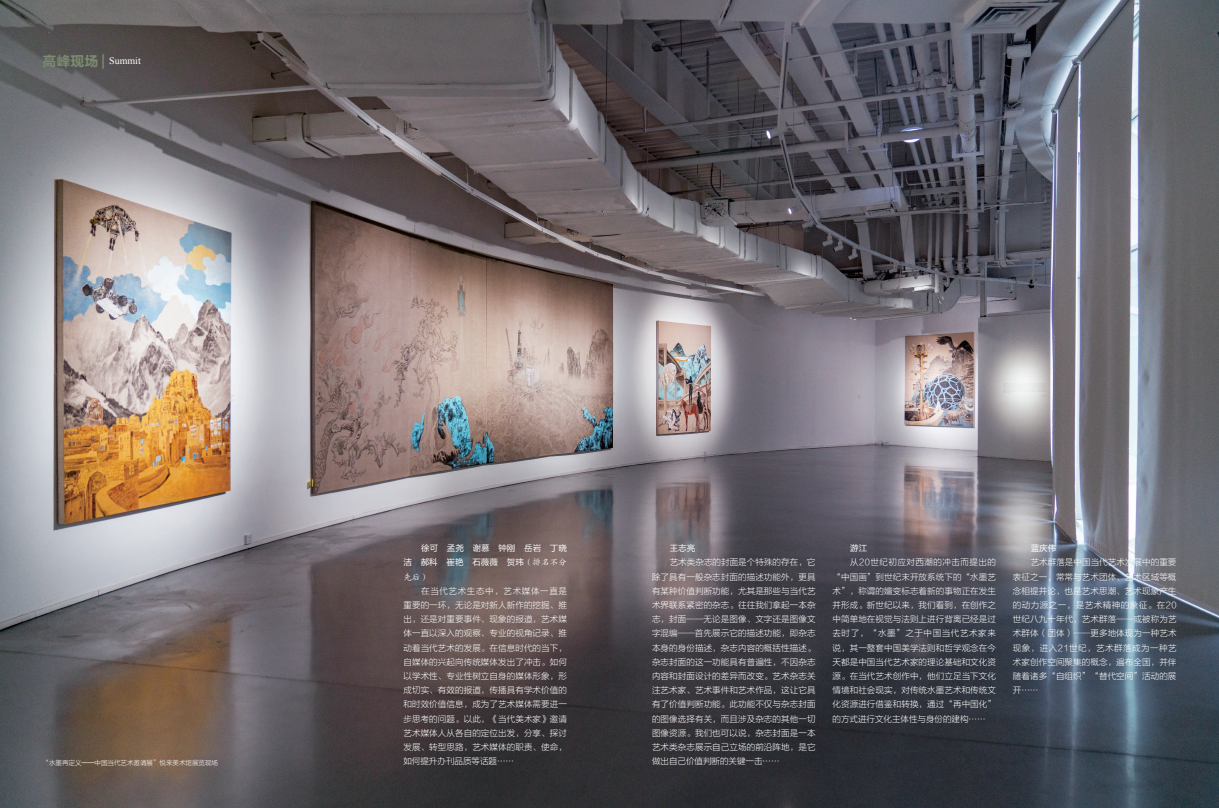
<style>
.page{position:relative;width:1219px;height:808px;background:#fff}
.page>*{position:absolute;margin:0;border:0;box-sizing:border-box;transform-origin:0 0}
.ä_æ_å_æ_é{font:10px "Times New Roman";color:#fff}
.正文{font:8.5px/14.2px "FZLTXHK GBK1 0";letter-spacing:.015em;color:#fff;text-align:justify}
.正文-2{font:8.5px/14.2px "FZLTHK GBK1 0";letter-spacing:.01em;color:#fff;text-align:justify}
.图说{font:6.5px "FZLTXHJW GB1 0";color:#fff}
.s1{font-family:"FZLTCHK GBK1 0";font-size:14px;color:#7b8b6f}
.s2{font-family:"FZKTK GBK1 0"}
</style>
<div class="page">
<img style="left:0;top:0;width:1219px;height:808px">
<p class="ä_æ_å_æ_é" style="left:43px;top:54px;width:100px"><span class="s1">高峰现场 |</span> Summit</p>
<p class="图说" style="left:43px;top:758px;width:177px">“水墨再定义——中国当代艺术邀请展”悦来美术馆展览现场</p>
<p class="正文-2" style="left:403px;top:541px;width:165px;text-indent:18px">徐可　孟尧　谢慕　钟刚　岳岩　丁晓洁　郝科　崔艳　石薇薇　贺玮<span class="s2">（排名不分先后）</span></p>
<p class="正文" style="left:403px;top:584px;width:165px;text-indent:18px">在当代艺术生态中，艺术媒体一直是重要的一环，无论是对新人新作的挖掘、推出，还是对重要事件、现象的报道，艺术媒体一直以深入的观察、专业的视角记录、推动着当代艺术的发展。在信息时代的当下，自媒体的兴起向传统媒体发出了冲击。如何以学术性、专业性树立自身的媒体形象，形成切实、有效的报道，传播具有学术价值的和时效价值信息，成为了艺术媒体需要进一步思考的问题。以此，《当代美术家》邀请艺术媒体人从各自的定位出发，分享、探讨发展、转型思路，艺术媒体的职责、使命，如何提升办刊品质等话题……</p>
<p class="正文-2" style="left:670px;top:541px;width:27px">王志亮</p>
<p class="正文" style="left:652px;top:556px;width:165px;text-indent:18px">艺术类杂志的封面是个特殊的存在，它除了具有一般杂志封面的描述功能外，更具有某种价值判断功能，尤其是那些与当代艺术界联系紧密的杂志。往往我们拿起一本杂志，封面——无论是图像、文字还是图像文字混编——首先展示它的描述功能，即杂志本身的身份描述，杂志内容的概括性描述。杂志封面的这一功能具有普遍性，不因杂志内容和封面设计的差异而改变。艺术杂志关注艺术家、艺术事件和艺术作品，这让它具有了价值判断功能。此功能不仅与杂志封面的图像选择有关，而且涉及杂志的其他一切图像资源。我们也可以说，杂志封面是一本艺术类杂志展示自己立场的前沿阵地，是它做出自己价值判断的关键一击……</p>
<p class="正文-2" style="left:850px;top:541px;width:18px">游江</p>
<p class="正文" style="left:832px;top:556px;width:165px;text-indent:18px">从20世纪初应对西潮的冲击而提出的“中国画”到世纪末开放系统下的“水墨艺术”，称谓的嬗变标志着新的事物正在发生并形成。新世纪以来，我们看到，在创作之中简单地在视觉与法则上进行背离已经是过去时了，“水墨”之于中国当代艺术家来说，其一整套中国美学法则和哲学观念在今天都是中国当代艺术家的理论基础和文化资源。在当代艺术创作中，他们立足当下文化情境和社会现实，对传统水墨艺术和传统文化资源进行借鉴和转换，通过“再中国化”的方式进行文化主体性与身份的建构……</p>
<p class="正文-2" style="left:1031px;top:541px;width:27px">蓝庆伟</p>
<p class="正文" style="left:1013px;top:556px;width:165px;text-indent:18px">艺术群落是中国当代艺术发展中的重要表征之一，常常与艺术团体、艺术区域等概念相提并论，也是艺术思潮、艺术现象产生的动力源之一，是艺术精神的象征。在20世纪八九十年代，艺术群落——或被称为艺术群体（团体）——更多地体现为一种艺术现象，进入21世纪，艺术群落成为一种艺术家创作空间聚集的概念，遍布全国，并伴随着诸多“自组织”“替代空间”活动的展开……</p>
</div>
